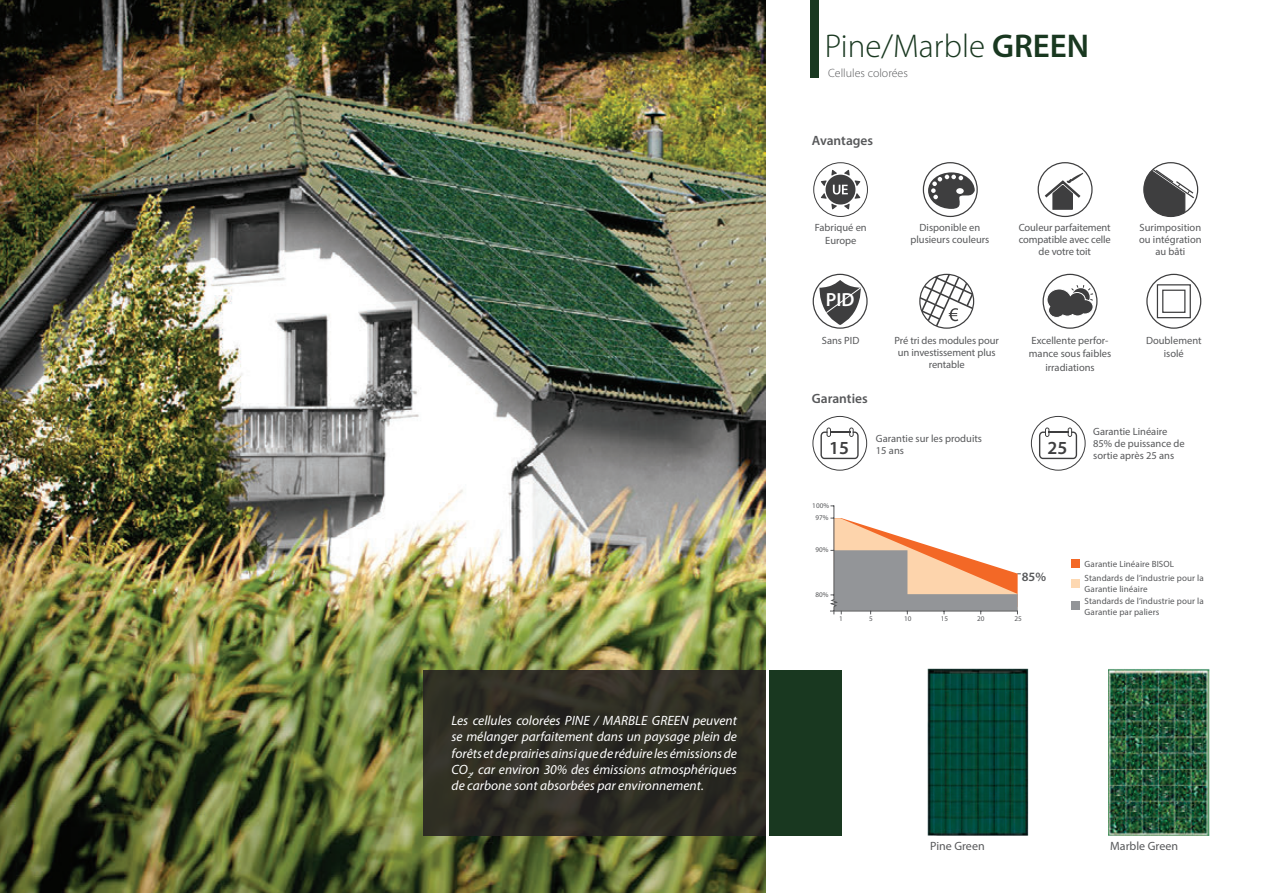
<style>
.page{position:relative;width:1263px;height:893px;background:#fff}
.page>*{position:absolute;margin:0;border:0;box-sizing:border-box;transform-origin:0 0}
.t1{font:300 33px "Myriad Pro";color:#193820}
.t2{font:600 19.05px "Myriad Pro";color:#fff}
.t3{font:600 18.45px "Myriad Pro";color:#3e3e3f}
.t4{font:italic 13.5px/16.2px "Myriad Pro";color:#fff;text-align:justify}
.t5{font:600 13.5px "Myriad Pro";color:#57585a}
.t6{font:600 12.75px "Myriad Pro";color:#57585a}
.t7{font:12px "Myriad Pro";color:#57585a}
.t8{font:300 12px "Myriad Pro";color:#57585a}
.t9{font:10.5px/12px "Myriad Pro";color:#57585a;text-align:center}
.t10{font:9px/10.5px "Myriad Pro";letter-spacing:.01em;color:#57585a}
.t11{font:7.2px "Myriad Pro";color:#57585a}
.s1{font-weight:600}
</style>
<div class="page">
<img style="left:0;top:0;width:765px;height:893px">
<svg style="left:423px;top:670px;width:342px;height:165px;background:#2e2c23"></svg>
<div style="left:770px;top:670px;width:72px;height:165px;background:#193820"></div>
<img style="left:1108px;top:669px;width:102px;height:167px">
<img style="left:927px;top:668px;width:102px;height:168px">
<svg style="left:830px;top:505px;width:191px;height:110px"></svg>
<div style="left:812px;top:416px;width:55px;height:55px;border:1px solid #3e3e3f;border-radius:50%"></div>
<svg style="left:820px;top:428px;width:39px;height:31px"></svg>
<div style="left:1031px;top:416px;width:54px;height:55px;border:1px solid #3e3e3f;border-radius:50%"></div>
<hr style="left:1045px;top:427px;width:4px;height:10px;background:#b0b0b0;border-radius:2px">
<hr style="left:1068px;top:427px;width:4px;height:10px;background:#adadad;border-radius:2px">
<svg style="left:1039px;top:428px;width:38px;height:31px"></svg>
<svg style="left:1144px;top:163px;width:51px;height:53px"></svg>
<div style="left:1143px;top:162px;width:55px;height:55px;border:1px solid #3e3e3f;border-radius:50%"></div>
<div style="left:923px;top:162px;width:55px;height:55px;border:1px solid #3e3e3f;border-radius:50%"></div>
<svg style="left:928px;top:172px;width:47px;height:37px"></svg>
<div style="left:956px;top:188px;width:8px;height:6px;background:#fff;border-radius:50%"></div>
<div style="left:1146px;top:274px;width:55px;height:55px;border:1px solid #3e3e3f;border-radius:50%"></div>
<div style="left:1157px;top:284px;width:34px;height:34px;border:1px solid #3e3e3f"></div>
<div style="left:1162px;top:290px;width:23px;height:23px;border:1px solid #3e3e3f"></div>
<div style="left:813px;top:162px;width:55px;height:55px;border:1px solid #3e3e3f;border-radius:50%"></div>
<svg style="left:821px;top:170px;width:39px;height:39px"></svg>
<div style="left:1037px;top:162px;width:55px;height:55px;border:1px solid #3e3e3f;border-radius:50%"></div>
<div style="left:1053px;top:192px;width:19px;height:17px;background:#3e3e3f"></div>
<div style="left:1052px;top:192px;width:21px;height:18px;border:1px solid #3e3e3f"></div>
<svg style="left:1042px;top:173px;width:41px;height:31px"></svg>
<div style="left:813px;top:274px;width:55px;height:55px;border:1px solid #3e3e3f;border-radius:50%"></div>
<svg style="left:819px;top:280px;width:43px;height:45px"></svg>
<svg style="left:920px;top:274px;width:54px;height:54px"></svg>
<div style="left:919px;top:274px;width:55px;height:55px;border:1px solid #3e3e3f;border-radius:50%"></div>
<div style="left:1042px;top:274px;width:55px;height:55px;border:1px solid #3e3e3f;border-radius:50%"></div>
<svg style="left:1046px;top:285px;width:48px;height:33px"></svg>
<div style="left:811px;top:0;width:8px;height:77px;background:#193820"></div>
<div style="left:1071px;top:602px;width:8px;height:8px;background:#939598"></div>
<div style="left:1071px;top:579px;width:8px;height:8px;background:#fdd8b2"></div>
<div style="left:1071px;top:559px;width:8px;height:9px;background:#f36826"></div>
<p class="t4" style="left:452px;top:712px;width:287px">Les cellules colorées PINE / MARBLE GREEN peuvent se mélanger parfaitement dans un paysage plein de forêts et de prairies ainsi que de réduire les émissions de CO<sub>2</sub>, car environ 30% des émissions atmosphériques de carbone sont absorbées par environnement.</p>
<h1 class="t1" style="left:825px;top:26px;width:266px">Pine/Marble <span class="s1">GREEN</span></h1>
<p class="t8" style="left:828px;top:66px;width:81px">Cellules colorées</p>
<p class="t5" style="left:812px;top:132px;width:63px">Avantages</p>
<p class="t9" style="left:815px;top:221px;width:53px;line-height:12.6px">Fabriqué en<br>Europe</p>
<h2 class="t2" style="left:826px;top:287px;width:30px">PID</h2>
<p class="t9" style="left:822px;top:334px;width:39px">Sans PID</p>
<p class="t5" style="left:812px;top:390px;width:57px">Garanties</p>
<p class="t9" style="left:910px;top:222px;width:81px">Disponible en plusieurs couleurs</p>
<p class="t9" style="left:1019px;top:222px;width:94px">Couleur parfaitement compatible avec celle de votre toit</p>
<p class="t9" style="left:1139px;top:222px;width:64px">Surimposition ou intégration au bâti</p>
<p class="t9" style="left:1029px;top:333px;width:84px;line-height:13.5px">Excellente perfor&shy;mance sous faibles irradiations</p>
<p class="t9" style="left:894px;top:335px;width:106px">Pré tri des modules pour un investissement plus rentable</p>
<p class="t9" style="left:1146px;top:334px;width:57px;line-height:13px">Doublement isolé</p>
<p class="t9" style="left:876px;top:433px;width:108px;text-align:left">Garantie sur les produits<br>15 ans</p>
<p class="t9" style="left:1093px;top:426px;width:93px;text-align:left">Garantie Linéaire<br>85% de puissance de sortie après 25 ans</p>
<h3 class="t3" style="left:829px;top:436px;width:21px">15</h3>
<h3 class="t3" style="left:1047px;top:436px;width:21px">25</h3>
<p class="t11" style="left:812px;top:501px;width:18px">100%</p>
<p class="t11" style="left:815px;top:545px;width:15px">90%</p>
<p class="t11" style="left:815px;top:513px;width:15px">97%</p>
<p class="t11" style="left:815px;top:590px;width:15px">80%</p>
<p class="t6" style="left:1022px;top:568px;width:26px">85%</p>
<p class="t11" style="left:839px;top:614px;width:5px">1</p>
<p class="t11" style="left:869px;top:614px;width:5px">5</p>
<p class="t11" style="left:904px;top:614px;width:9px">10</p>
<p class="t11" style="left:941px;top:614px;width:9px">15</p>
<p class="t11" style="left:977px;top:614px;width:9px">20</p>
<p class="t11" style="left:1014px;top:614px;width:9px">25</p>
<p class="t10" style="left:1084px;top:558px;width:91px">Garantie Linéaire BISOL</p>
<p class="t10" style="left:1084px;top:573px;width:121px">Standards de l’industrie pour la<br>Garantie linéaire</p>
<p class="t10" style="left:1084px;top:596px;width:121px">Standards de l’industrie pour la<br>Garantie par paliers</p>
<p class="t7" style="left:930px;top:839px;width:56px">Pine Green</p>
<p class="t7" style="left:1110px;top:839px;width:69px">Marble Green</p>
</div>
